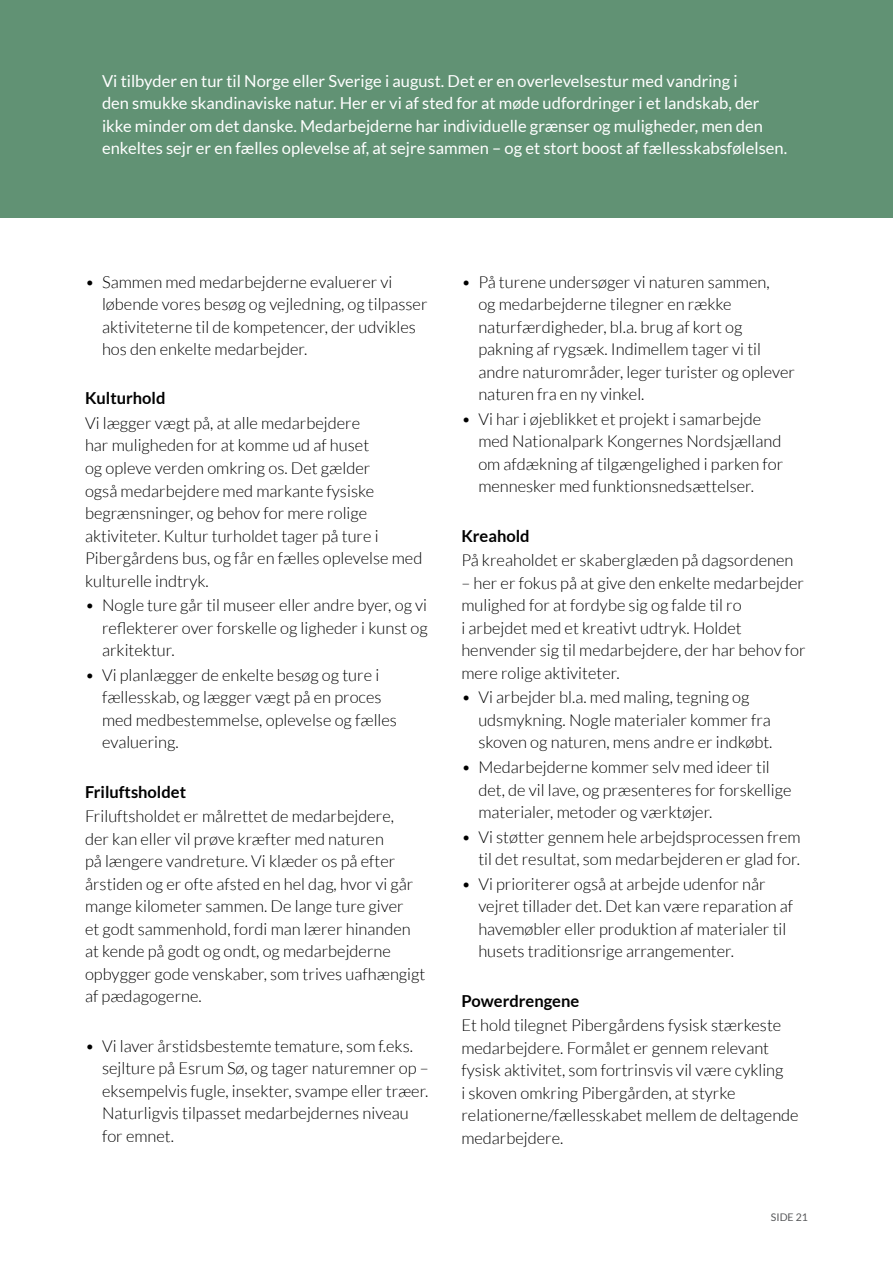
<style>
.page{position:relative;width:893px;height:1263px;background:#fff}
.page>*{position:absolute;margin:0;border:0;box-sizing:border-box;transform-origin:0 0}
.t1{font:300 16.5px/22.5px "Lato";color:#000}
.t2{font:16.5px/22.5px "Lato";color:#fff}
.t3{font:700 16.5px "Lato";color:#000}
.t4{font:10.5px "Lato";color:#58595b}
</style>
<div class="page">
<div style="left:0;top:0;width:893px;height:217px;background:#619274"></div>
<p class="t2" style="left:102px;top:69px;width:687px">Vi tilbyder en tur til Norge eller Sverige i august. Det er en overlevelsestur med vandring i<br>den smukke skandinaviske natur. Her er vi af sted for at møde udfordringer i et landskab, der ikke minder om det danske. Medarbejderne har individuelle grænser og muligheder, men den enkeltes sejr er en fælles oplevelse af, at sejre sammen – og et stort boost af fællesskabsfølelsen.</p>
<p class="t1" style="left:102px;top:270px;width:327px;text-indent:-17px">• Sammen med medarbejderne evaluerer vi løbende vores besøg og vejledning, og tilpasser aktiviteterne til de kompetencer, der udvikles hos den enkelte medarbejder.</p>
<p class="t3" style="left:85px;top:389px;width:82px">Kulturhold</p>
<p class="t1" style="left:85px;top:412px;width:339px">Vi lægger vægt på, at alle medarbejdere<br>har muligheden for at komme ud af huset<br>og opleve verden omkring os. Det gælder<br>også medarbejdere med markante fysiske begrænsninger, og behov for mere rolige aktiviteter. Kultur turholdet tager på ture i Pibergårdens bus, og får en fælles oplevelse med kulturelle indtryk.</p>
<p class="t1" style="left:102px;top:594px;width:327px;text-align:justify;text-indent:-17px">• Nogle ture går til museer eller andre byer, og vi reflekterer over forskelle og ligheder i kunst og arkitektur.</p>
<p class="t1" style="left:102px;top:664px;width:296px;text-indent:-17px">• Vi planlægger de enkelte besøg og ture i fællesskab, og lægger vægt på en proces med medbestemmelse, oplevelse og fælles evaluering.</p>
<p class="t3" style="left:85px;top:782px;width:103px">Friluftsholdet</p>
<p class="t1" style="left:85px;top:805px;width:342px">Friluftsholdet er målrettet de medarbejdere,<br>der kan eller vil prøve kræfter med naturen<br>på længere vandreture. Vi klæder os på efter årstiden og er ofte afsted en hel dag, hvor vi går mange kilometer sammen. De lange ture giver<br>et godt sammenhold, fordi man lærer hinanden at kende på godt og ondt, og medarbejderne opbygger gode venskaber, som trives uafhængigt af pædagogerne.</p>
<p class="t1" style="left:102px;top:1034px;width:328px;text-indent:-17px">• Vi laver årstidsbestemte temature, som f.eks. sejlture på Esrum Sø, og tager naturemner op – eksempelvis fugle, insekter, svampe eller træer.<br>Naturligvis tilpasset medarbejdernes niveau for emnet.</p>
<p class="t1" style="left:478px;top:271px;width:318px;text-indent:-17px">• På turene undersøger vi naturen sammen,<br>og medarbejderne tilegner en række naturfærdigheder, bl.a. brug af kort og pakning af rygsæk. Indimellem tager vi til andre naturområder, leger turister og oplever naturen fra en ny vinkel.</p>
<p class="t1" style="left:478px;top:408px;width:306px;text-indent:-17px">• Vi har i øjeblikket et projekt i samarbejde med Nationalpark Kongernes Nordsjælland om afdækning af tilgængelighed i parken for mennesker med funktionsnedsættelser.</p>
<p class="t3" style="left:461px;top:526px;width:70px">Kreahold</p>
<p class="t1" style="left:461px;top:549px;width:334px">På kreaholdet er skaberglæden på dagsordenen</p>
<p class="t1" style="left:461px;top:572px;width:346px">– her er fokus på at give den enkelte medarbejder mulighed for at fordybe sig og falde til ro<br>i arbejdet med et kreativt udtryk. Holdet henvender sig til medarbejdere, der har behov for mere rolige aktiviteter.</p>
<p class="t1" style="left:478px;top:686px;width:296px;text-indent:-17px">• Vi arbejder bl.a. med maling, tegning og udsmykning. Nogle materialer kommer fra skoven og naturen, mens andre er indkøbt.</p>
<p class="t1" style="left:478px;top:756px;width:315px;text-indent:-17px">• Medarbejderne kommer selv med ideer til det, de vil lave, og præsenteres for forskellige materialer, metoder og værktøjer.</p>
<p class="t1" style="left:461px;top:826px;width:341px;text-align:right">• Vi støtter gennem hele arbejdsprocessen frem til det resultat, som medarbejderen er glad for.</p>
<p class="t1" style="left:478px;top:873px;width:316px;text-indent:-17px">• Vi prioriterer også at arbejde udenfor når vejret tillader det. Det kan være reparation af havemøbler eller produktion af materialer til husets traditionsrige arrangementer.</p>
<p class="t3" style="left:461px;top:991px;width:119px">Powerdrengene</p>
<p class="t1" style="left:461px;top:1014px;width:339px">Et hold tilegnet Pibergårdens fysisk stærkeste medarbejdere. Formålet er gennem relevant fysisk aktivitet, som fortrinsvis vil være cykling<br>i skoven omkring Pibergården, at styrke relationerne/fællesskabet mellem de deltagende medarbejdere.</p>
<p class="t4" style="left:771px;top:1212px;width:39px">SIDE 21</p>
</div>
